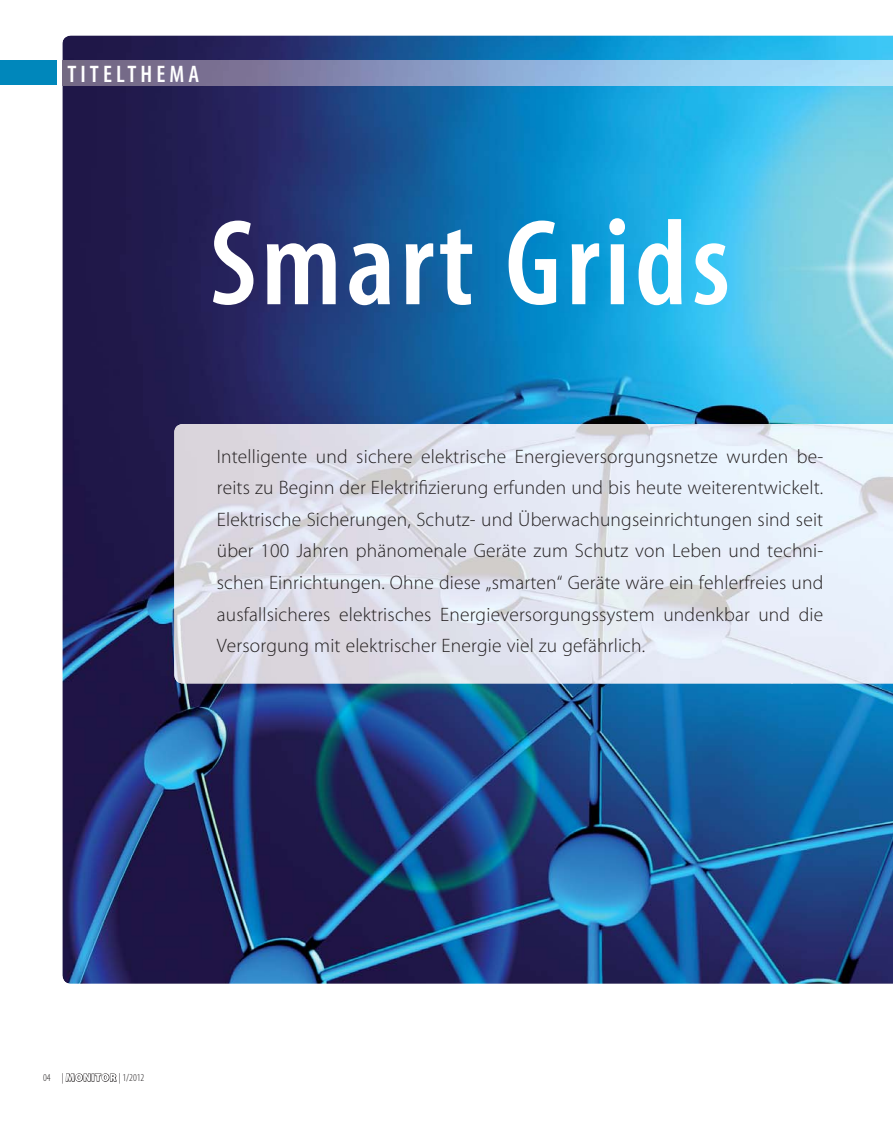
<style>
.page{position:relative;width:893px;height:1127px;background:#fff}
.page>*{position:absolute;margin:0;border:0;box-sizing:border-box;transform-origin:0 0}
.t1{font:123px "Myriad MM 565 300";letter-spacing:.04em;color:#fff}
.t2{font:600 condensed 24px "Myriad Pro";letter-spacing:.17em;color:#fff}
.t3{font:19.5px/31.5px "Myriad MM 215 600";letter-spacing:.01em;color:#231f20;text-align:justify}
.t4{font:10.5px "Myriad MM 215 300";color:#231f20}
.s1{font-family:"Myriad MM 830 600"}
.s2{font-family:"Myriad MM 830 600";color:#fff}
</style>
<div class="page">
<img style="left:62px;top:35px;width:831px;height:949px">
<img style="left:174px;top:424px;width:719px;height:259px">
<img style="left:62px;top:61px;width:831px;height:24px">
<div style="left:0;top:61px;width:57px;height:24px;background:#0087bb"></div>
<p class="t2" style="left:67px;top:65px;width:133px">TITELTHEMA</p>
<h1 class="t1" style="left:210px;top:217px;width:522px">Smart Grids</h1>
<p class="t3" style="left:217px;top:442px;width:608px">Intelligente und sichere elektrische Energieversorgungsnetze wurden be&shy;reits zu Beginn der Elektrifizierung erfunden und bis heute weiterentwickelt.<br>Elektrische Sicherungen, Schutz- und Überwachungseinrichtungen sind seit über 100 Jahren phänomenale Geräte zum Schutz von Leben und techni&shy;schen Einrichtungen. Ohne diese „smarten“ Geräte wäre ein fehlerfreies und ausfallsicheres elektrisches Energieversorgungssystem undenkbar und die Versorgung mit elektrischer Energie viel zu gefährlich.</p>
<p class="t4" style="left:43px;top:1073px;width:103px">04 | <span class="s1">M</span><span class="s2">ONITOR</span> | 1/2012</p>
</div>
